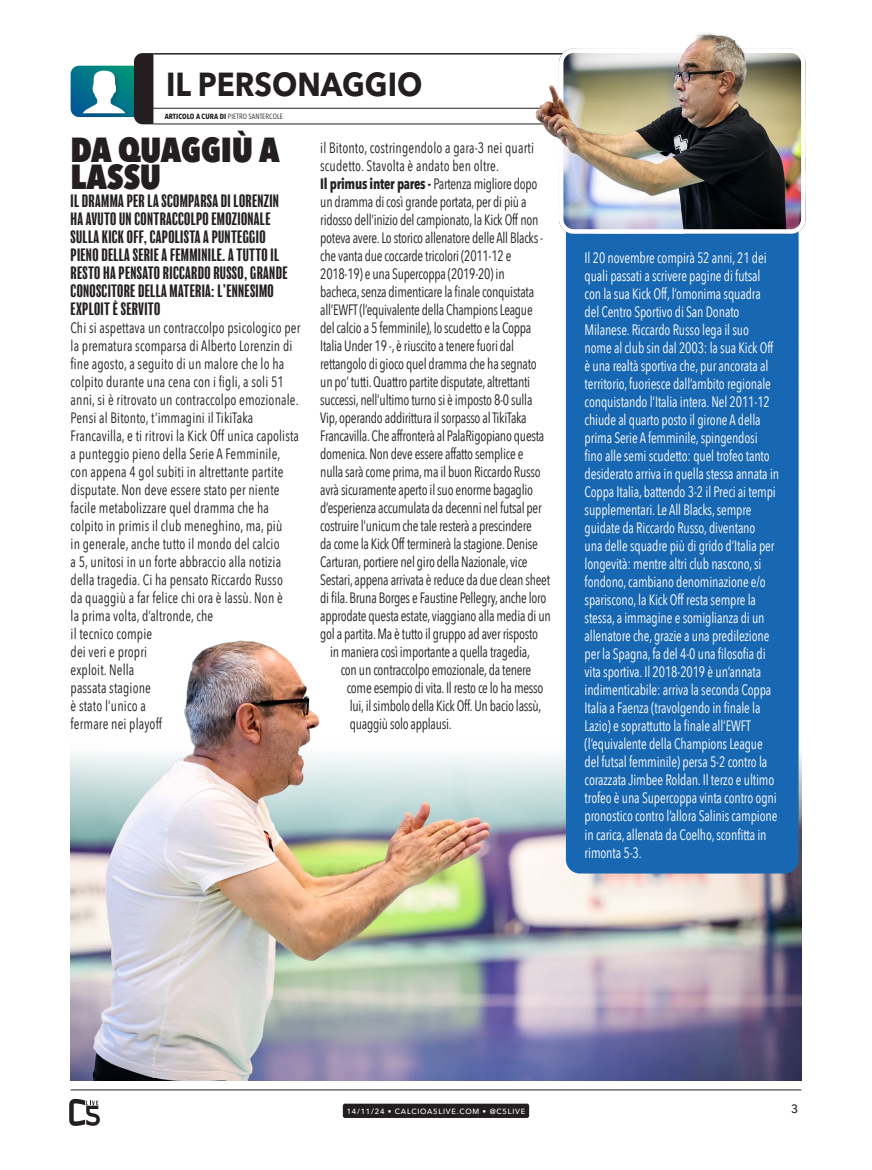
<style>
.page{position:relative;width:872px;height:1170px;background:#fff}
.page>*{position:absolute;margin:0;border:0;box-sizing:border-box;transform-origin:0 0}
.titolo_punto_2025{font:800 condensed 34.5px/27px "Avenir Next LT Pro";color:#231f20}
.t1{font:700 33px "Avenir Next LT Pro";color:#231f20;scale:.9 1}
.Sotto_punto_2025{font:condensed 16.5px/18px "Balboa";letter-spacing:.02em;color:#231f20}
.corpo_punto_2025{font:15px "Avenir Next Condensed";letter-spacing:-.02em;color:#231f20;scale:.9 1}
.corpo_punto_2025-2{font:15px/18px "Avenir Next Condensed";letter-spacing:-.01em;color:#fff;scale:.9 1}
.corpo_punto_2025-3{font:15px/18px "Avenir Next Condensed";letter-spacing:.01em;color:#231f20;scale:.9 1}
.t2{font:500 12px "Avenir Next LT Pro";color:#231f20}
.t3{font:500 7.5px "Avenir Next LT Pro";letter-spacing:.1em;color:#fff}
.t4{font:condensed 7.5px "Avenir Next LT Pro";letter-spacing:.01em;color:#231f20}
.s1{font-weight:700}
</style>
<div class="page">
<hr style="left:71px;top:1089px;width:730px;height:1px;background:#231f20">
<div style="left:343px;top:1103px;width:186px;height:14px;background:#231f20;border-radius:2px"></div>
<svg style="left:69px;top:1098px;width:31px;height:27px"></svg>
<hr style="left:153px;top:53px;width:629px;height:2px;background:#231f20">
<hr style="left:136px;top:108px;width:646px;height:1px;background:#231f20">
<hr style="left:153px;top:124px;width:629px;height:1px;background:#231f20">
<svg style="left:71px;top:53px;width:82px;height:71px"></svg>
<img style="left:71px;top:603px;width:730px;height:477px">
<div style="left:566px;top:212px;width:232px;height:661px;background:#1867b3;border-radius:14px"></div>
<img style="left:564px;top:216px;width:241px;height:18px">
<div style="left:559px;top:48px;width:246px;height:186px;border:4px solid #fff;border-radius:12px"></div>
<img style="left:502px;top:33px;width:303px;height:183px">
<h2 class="t1" style="left:166px;top:64px;width:286px">IL PERSONAGGIO</h2>
<p class="titolo_punto_2025" style="left:71px;top:136px;width:211px">DA QUAGGIÙ A<br>LASSÙ</p>
<p class="Sotto_punto_2025" style="left:71px;top:192px;width:218px">IL DRAMMA PER LA SCOMPARSA DI LORENZIN HA AVUTO UN CONTRACCOLPO EMOZIONALE SULLA KICK OFF, CAPOLISTA A PUNTEGGIO PIENO DELLA SERIE A FEMMINILE. A TUTTO IL RESTO HA PENSATO RICCARDO RUSSO, GRANDE CONOSCITORE DELLA MATERIA: L’ENNESIMO EXPLOIT È SERVITO</p>
<p class="corpo_punto_2025-3" style="left:71px;top:318px;width:257px">Chi si aspettava un contraccolpo psicologico per la prematura scomparsa di Alberto Lorenzin di fine agosto, a seguito di un malore che lo ha colpito durante una cena con i figli, a soli 51 anni, si è ritrovato un contraccolpo emozionale.<br>Pensi al Bitonto, t’immagini il TikiTaka Francavilla, e ti ritrovi la Kick Off unica capolista a punteggio pieno della Serie A Femminile, con appena 4 gol subiti in altrettante partite disputate. Non deve essere stato per niente facile metabolizzare quel dramma che ha colpito in primis il club meneghino, ma, più<br>in generale, anche tutto il mondo del calcio<br>a 5, unitosi in un forte abbraccio alla notizia della tragedia. Ci ha pensato Riccardo Russo<br>da quaggiù a far felice chi ora è lassù. Non è<br>la prima volta, d’altronde, che<br>il tecnico compie<br>dei veri e propri<br>exploit. Nella<br>passata stagione<br>è stato l’unico a<br>fermare nei playoff</p>
<p class="t4" style="left:165px;top:111px;width:120px"><span class="s1">ARTICOLO A CURA DI</span> PIETRO SANTERCOLE</p>
<p class="corpo_punto_2025-3" style="left:320px;top:138px;width:239px">il Bitonto, costringendolo a gara-3 nei quarti</p>
<p class="corpo_punto_2025-3" style="left:320px;top:156px;width:200px">scudetto. Stavolta è andato ben oltre.</p>
<p class="corpo_punto_2025" style="left:320px;top:171px;width:243px"><span class="s1">Il primus inter pares -</span> Partenza migliore dopo</p>
<p class="corpo_punto_2025" style="left:320px;top:189px;width:231px">un dramma di così grande portata, per di più a</p>
<p class="corpo_punto_2025" style="left:320px;top:207px;width:244px">ridosso dell’inizio del campionato, la Kick Off non</p>
<p class="corpo_punto_2025" style="left:320px;top:225px;width:249px">poteva avere. Lo storico allenatore delle All Blacks -</p>
<p class="corpo_punto_2025" style="left:320px;top:243px;width:214px">che vanta due coccarde tricolori (2011-12 e</p>
<p class="corpo_punto_2025" style="left:320px;top:261px;width:206px">2018-19) e una Supercoppa (2019-20) in</p>
<p class="corpo_punto_2025" style="left:320px;top:279px;width:239px">bacheca, senza dimenticare la finale conquistata</p>
<p class="corpo_punto_2025" style="left:320px;top:297px;width:237px">all’EWFT (l’equivalente della Champions League</p>
<p class="corpo_punto_2025" style="left:320px;top:315px;width:236px">del calcio a 5 femminile), lo scudetto e la Coppa</p>
<p class="corpo_punto_2025" style="left:320px;top:333px;width:217px">Italia Under 19 -, è riuscito a tenere fuori dal</p>
<p class="corpo_punto_2025" style="left:320px;top:351px;width:242px">rettangolo di gioco quel dramma che ha segnato</p>
<p class="corpo_punto_2025" style="left:320px;top:369px;width:235px">un po’ tutti. Quattro partite disputate, altrettanti</p>
<p class="corpo_punto_2025" style="left:320px;top:387px;width:237px">successi, nell’ultimo turno si è imposto 8-0 sulla</p>
<p class="corpo_punto_2025" style="left:320px;top:405px;width:231px">Vip, operando addirittura il sorpasso al TikiTaka</p>
<p class="corpo_punto_2025" style="left:320px;top:423px;width:250px">Francavilla. Che affronterà al PalaRigopiano questa</p>
<p class="corpo_punto_2025" style="left:320px;top:441px;width:227px">domenica. Non deve essere affatto semplice e</p>
<p class="corpo_punto_2025" style="left:320px;top:459px;width:246px">nulla sarà come prima, ma il buon Riccardo Russo</p>
<p class="corpo_punto_2025" style="left:320px;top:477px;width:238px">avrà sicuramente aperto il suo enorme bagaglio</p>
<p class="corpo_punto_2025" style="left:320px;top:495px;width:248px">d’esperienza accumulata da decenni nel futsal per</p>
<p class="corpo_punto_2025" style="left:320px;top:513px;width:236px">costruire l’unicum che tale resterà a prescindere</p>
<p class="corpo_punto_2025" style="left:320px;top:531px;width:243px">da come la Kick Off terminerà la stagione. Denise</p>
<p class="corpo_punto_2025" style="left:320px;top:549px;width:232px">Carturan, portiere nel giro della Nazionale, vice</p>
<p class="corpo_punto_2025" style="left:320px;top:567px;width:257px">Sestari, appena arrivata è reduce da due clean sheet</p>
<p class="corpo_punto_2025" style="left:320px;top:585px;width:253px">di fila. Bruna Borges e Faustine Pellegry, anche loro</p>
<p class="corpo_punto_2025" style="left:320px;top:603px;width:258px">approdate questa estate, viaggiano alla media di un</p>
<p class="corpo_punto_2025" style="left:320px;top:621px;width:244px">gol a partita. Ma è tutto il gruppo ad aver risposto</p>
<p class="corpo_punto_2025" style="left:330px;top:639px;width:223px">in maniera così importante a quella tragedia,</p>
<p class="corpo_punto_2025" style="left:341px;top:657px;width:213px">con un contraccolpo emozionale, da tenere</p>
<p class="corpo_punto_2025" style="left:347px;top:675px;width:220px">come esempio di vita. Il resto ce lo ha messo</p>
<p class="corpo_punto_2025" style="left:350px;top:693px;width:214px">lui, il simbolo della Kick Off. Un bacio lassù,</p>
<p class="corpo_punto_2025" style="left:350px;top:711px;width:115px">quaggiù solo applausi.</p>
<p class="corpo_punto_2025-2" style="left:584px;top:248px;width:218px">Il 20 novembre compirà 52 anni, 21 dei quali passati a scrivere pagine di futsal con la sua Kick Off, l’omonima squadra del Centro Sportivo di San Donato Milanese. Riccardo Russo lega il suo nome al club sin dal 2003: la sua Kick Off è una realtà sportiva che, pur ancorata al territorio, fuoriesce dall’ambito regionale conquistando l’Italia intera. Nel 2011-12 chiude al quarto posto il girone A della prima Serie A femminile, spingendosi fino alle semi scudetto: quel trofeo tanto desiderato arriva in quella stessa annata in Coppa Italia, battendo 3-2 il Preci ai tempi supplementari. Le All Blacks, sempre guidate da Riccardo Russo, diventano<br>una delle squadre più di grido d’Italia per longevità: mentre altri club nascono, si fondono, cambiano denominazione e/o spariscono, la Kick Off resta sempre la stessa, a immagine e somiglianza di un allenatore che, grazie a una predilezione per la Spagna, fa del 4-0 una filosofia di vita sportiva. Il 2018-2019 è un’annata indimenticabile: arriva la seconda Coppa Italia a Faenza (travolgendo in finale la Lazio) e soprattutto la finale all’EWFT (l’equivalente della Champions League del futsal femminile) persa 5-2 contro la corazzata Jimbee Roldan. Il terzo e ultimo trofeo è una Supercoppa vinta contro ogni pronostico contro l’allora Salinis campione in carica, allenata da Coelho, sconfitta in rimonta 5-3.</p>
<p class="t3" style="left:347px;top:1106px;width:180px">14/11/24 • CALCIOA5LIVE.COM • @C5LIVE</p>
<p class="t2" style="left:791px;top:1101px;width:9px">3</p>
</div>
